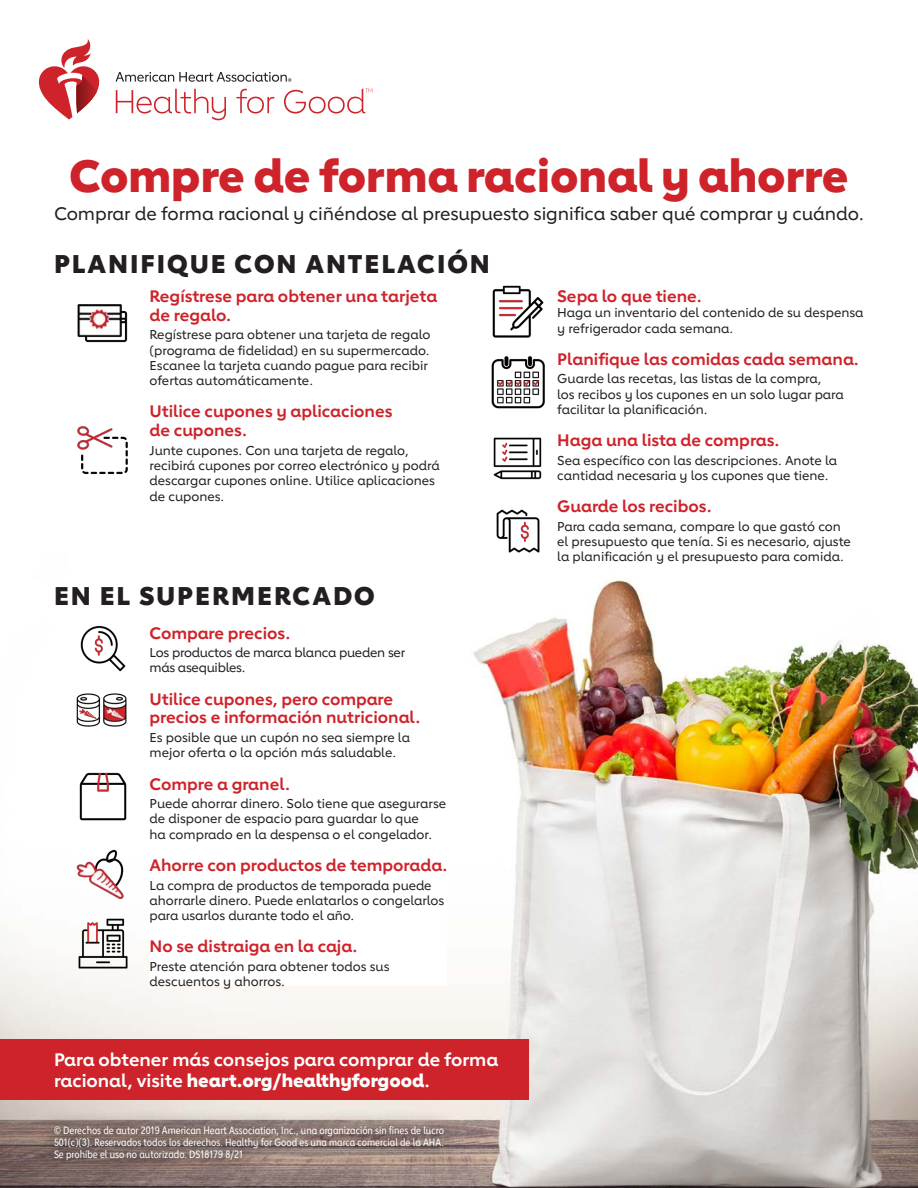
<style>
.page{position:relative;width:918px;height:1188px;background:#fff}
.page>*{position:absolute;margin:0;border:0;box-sizing:border-box;transform-origin:0 0}
.t1{font:800 45px "Lub Dub";color:#ce232a}
.Section{font:800 25.5px "Lub Dub";letter-spacing:.075em;color:#231f20}
.t2{font:700 18px/21px "Lub Dub";color:#fff}
.Subtitle{font:500 18px "Lub Dub";letter-spacing:-.005em;color:#231f20}
.Point-SP{font:700 16.5px/18.8px "Lub Dub";color:#ce232a}
.Copy-SP{font:700 16.5px "Lub Dub";color:#ce232a}
.Copy-SP-2{font:500 12.75px/15.3px "Lub Dub";color:#231f20}
.Copy-SP-3{font:500 12.75px/15.3px "Lub Dub";letter-spacing:-.02em;color:#231f20}
.Point{font:10.5px/12px "Lub Dub Condensed";color:#fff;text-align:justify}
.s1{font-weight:800}
</style>
<div class="page">
<img style="left:0;top:580px;width:918px;height:608px">
<div style="left:0;top:1040px;width:528px;height:60px;background:#ce232a"></div>
<img style="left:77px;top:304px;width:51px;height:39px">
<img style="left:77px;top:426px;width:51px;height:49px">
<img style="left:492px;top:285px;width:52px;height:53px">
<img style="left:491px;top:356px;width:54px;height:53px">
<img style="left:493px;top:437px;width:49px;height:43px">
<img style="left:496px;top:509px;width:44px;height:44px">
<div style="left:150px;top:626px;width:297px;height:360px;background:#fff"></div>
<img style="left:74px;top:619px;width:58px;height:58px">
<img style="left:74px;top:684px;width:58px;height:57px">
<img style="left:74px;top:768px;width:58px;height:58px">
<img style="left:74px;top:845px;width:58px;height:57px">
<img style="left:74px;top:915px;width:58px;height:57px">
<div style="left:36px;top:1108px;width:425px;height:69px;background:#231f20;opacity:.75"></div>
<svg style="left:39px;top:39px;width:61px;height:81px"></svg>
<svg style="left:116px;top:89px;width:110px;height:31px"></svg>
<svg style="left:236px;top:89px;width:38px;height:25px"></svg>
<svg style="left:284px;top:88px;width:88px;height:26px"></svg>
<svg style="left:116px;top:72px;width:175px;height:10px"></svg>
<h1 class="t1" style="left:70px;top:148px;width:780px">Compre de forma racional y ahorre</h1>
<p class="Subtitle" style="left:54px;top:203px;width:812px">Comprar de forma racional y ciñéndose al presupuesto significa saber qué comprar y cuándo.</p>
<h2 class="Section" style="left:54px;top:248px;width:437px">PLANIFIQUE CON ANTELACIÓN</h2>
<h3 class="Point-SP" style="left:150px;top:287px;width:289px">Regístrese para obtener una tarjeta de regalo.</h3>
<p class="Copy-SP-2" style="left:150px;top:327px;width:282px">Regístrese para obtener una tarjeta de regalo (programa de fidelidad) en su supermercado.<br>Escanee la tarjeta cuando pague para recibir ofertas automáticamente.</p>
<h3 class="Point-SP" style="left:150px;top:402px;width:244px">Utilice cupones y aplicaciones de cupones.</h3>
<p class="Copy-SP-2" style="left:150px;top:442px;width:292px">Junte cupones. Con una tarjeta de regalo, recibirá cupones por correo electrónico y podrá descargar cupones online. Utilice aplicaciones de cupones.</p>
<p class="Copy-SP" style="left:557px;top:286px;width:146px">Sepa lo que tiene.</p>
<p class="Copy-SP-2" style="left:557px;top:305px;width:308px">Haga un inventario del contenido de su despensa y refrigerador cada semana.</p>
<h3 class="Point-SP" style="left:557px;top:349px;width:303px">Planifique las comidas cada semana.</h3>
<p class="Copy-SP-2" style="left:557px;top:371px;width:288px">Guarde las recetas, las listas de la compra,<br>los recibos y los cupones en un solo lugar para facilitar la planificación.</p>
<h3 class="Point-SP" style="left:557px;top:431px;width:224px">Haga una lista de compras.</h3>
<p class="Copy-SP-2" style="left:557px;top:452px;width:281px">Sea específico con las descripciones. Anote la cantidad necesaria y los cupones que tiene.</p>
<h3 class="Point-SP" style="left:557px;top:497px;width:156px">Guarde los recibos.</h3>
<p class="Copy-SP-2" style="left:557px;top:519px;width:295px">Para cada semana, compare lo que gastó con el presupuesto que tenía. Si es necesario, ajuste la planificación y el presupuesto para comida.</p>
<h2 class="Section" style="left:54px;top:580px;width:322px">EN EL SUPERMERCADO</h2>
<h3 class="Point-SP" style="left:150px;top:623px;width:142px">Compare precios.</h3>
<p class="Copy-SP-3" style="left:150px;top:645px;width:257px">Los productos de marca blanca pueden ser más asequibles.</p>
<h3 class="Point-SP" style="left:150px;top:689px;width:272px">Utilice cupones, pero compare precios e información nutricional.</h3>
<p class="Copy-SP-2" style="left:150px;top:730px;width:262px">Es posible que un cupón no sea siempre la mejor oferta o la opción más saludable.</p>
<h3 class="Point-SP" style="left:150px;top:774px;width:142px">Compre a granel.</h3>
<p class="Copy-SP-2" style="left:150px;top:796px;width:298px">Puede ahorrar dinero. Solo tiene que asegurarse de disponer de espacio para guardar lo que<br>ha comprado en la despensa o el congelador.</p>
<h3 class="Point-SP" style="left:150px;top:856px;width:299px">Ahorre con productos de temporada.</h3>
<p class="Copy-SP-2" style="left:150px;top:877px;width:296px">La compra de productos de temporada puede ahorrarle dinero. Puede enlatarlos o congelarlos para usarlos durante todo el año.</p>
<h3 class="Point-SP" style="left:150px;top:937px;width:209px">No se distraiga en la caja.</h3>
<p class="Copy-SP-2" style="left:150px;top:959px;width:241px">Preste atención para obtener todos sus descuentos y ahorros.</p>
<h3 class="t2" style="left:54px;top:1049px;width:446px">Para obtener más consejos para comprar de forma racional, visite <span class="s1">heart.org/healthyforgood</span>.</h3>
<h3 class="Point" style="left:54px;top:1124px;width:392px">© Derechos de autor 2019 American Heart Association, Inc., una organización sin fines de lucro 501(c)(3). Reservados todos los derechos. Healthy for Good es una marca comercial de la AHA.<br>Se prohíbe el uso no autorizado. DS18179 8/21</h3>
</div>
